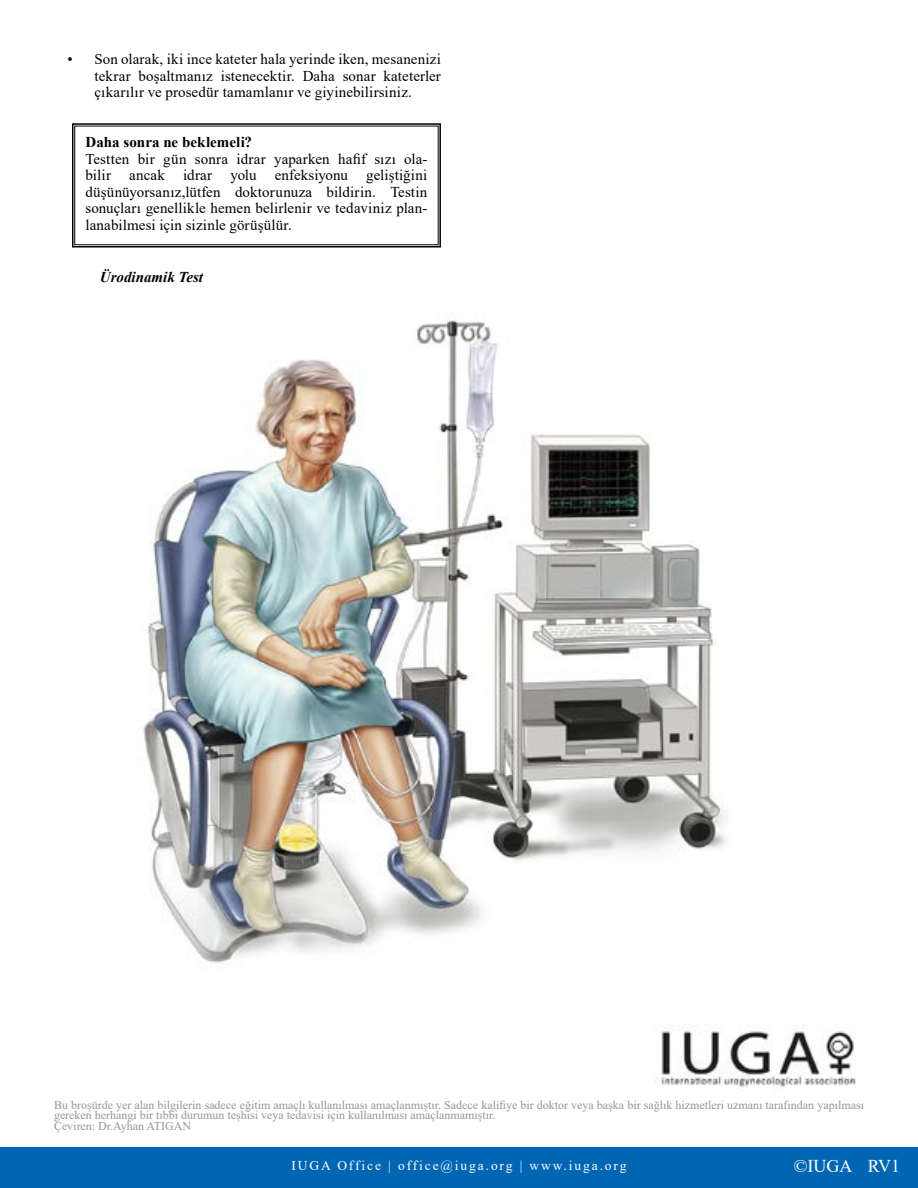
<style>
.page{position:relative;width:918px;height:1188px;background:#fff}
.page>*{position:absolute;margin:0;border:0;box-sizing:border-box;transform-origin:0 0}
.t1{font:18px "Times New Roman";color:#fff}
.t2{font:15px/16.5px "Times New Roman";letter-spacing:.015em;color:#000;text-align:justify}
.t3{font:700 15px "Times New Roman";letter-spacing:.005em;color:#000}
.t4{font:italic 700 15px "Times New Roman";color:#000}
.t5{font:13.5px "Times New Roman";letter-spacing:.14em;color:#fff}
.t6{font:12px/10.5px "Times New Roman";color:#939598}
</style>
<div class="page">
<div style="left:0;top:1147px;width:918px;height:41px;background:#0066b3"></div>
<img style="left:655px;top:1024px;width:201px;height:65px">
<img style="left:143px;top:320px;width:583px;height:643px">
<svg style="left:72px;top:123px;width:369px;height:125px"></svg>
<p class="t2" style="left:94px;top:51px;width:348px;text-indent:-27px">• Son olarak, iki ince kateter hala yerinde iken, mesanenizi tekrar boşaltmanız istenecektir. Daha sonar kateterler çıkarılır ve prosedür tamamlanır ve giyinebilirsiniz.</p>
<p class="t3" style="left:86px;top:131px;width:168px">Daha sonra ne beklemeli?</p>
<p class="t2" style="left:86px;top:150px;width:343px">Testten bir gün sonra idrar yaparken hafif sızı ola&shy;bilir ancak idrar yolu enfeksiyonu geliştiğini düşünüyorsanız,lütfen doktorunuza bildirin. Testin sonuçları genellikle hemen belirlenir ve tedaviniz plan&shy;lanabilmesi için sizinle görüşülür.</p>
<p class="t4" style="left:100px;top:266px;width:105px">Ürodinamik Test</p>
<p class="t6" style="left:54px;top:1099px;width:812px">Bu broşürde yer alan bilgilerin sadece eğitim amaçlı kullanılması amaçlanmıştır. Sadece kalifiye bir doktor veya başka bir sağlık hizmetleri uzmanı tarafından yapılması gereken herhangi bir tıbbi durumun teşhisi veya tedavisi için kullanılması amaçlanmamıştır.<br>Çeviren: Dr.Ayhan ATIGAN</p>
<p class="t5" style="left:292px;top:1156px;width:336px">IUGA Office | office@iuga.org | www.iuga.org</p>
<p class="t1" style="left:794px;top:1153px;width:108px">©IUGA RV1</p>
</div>
